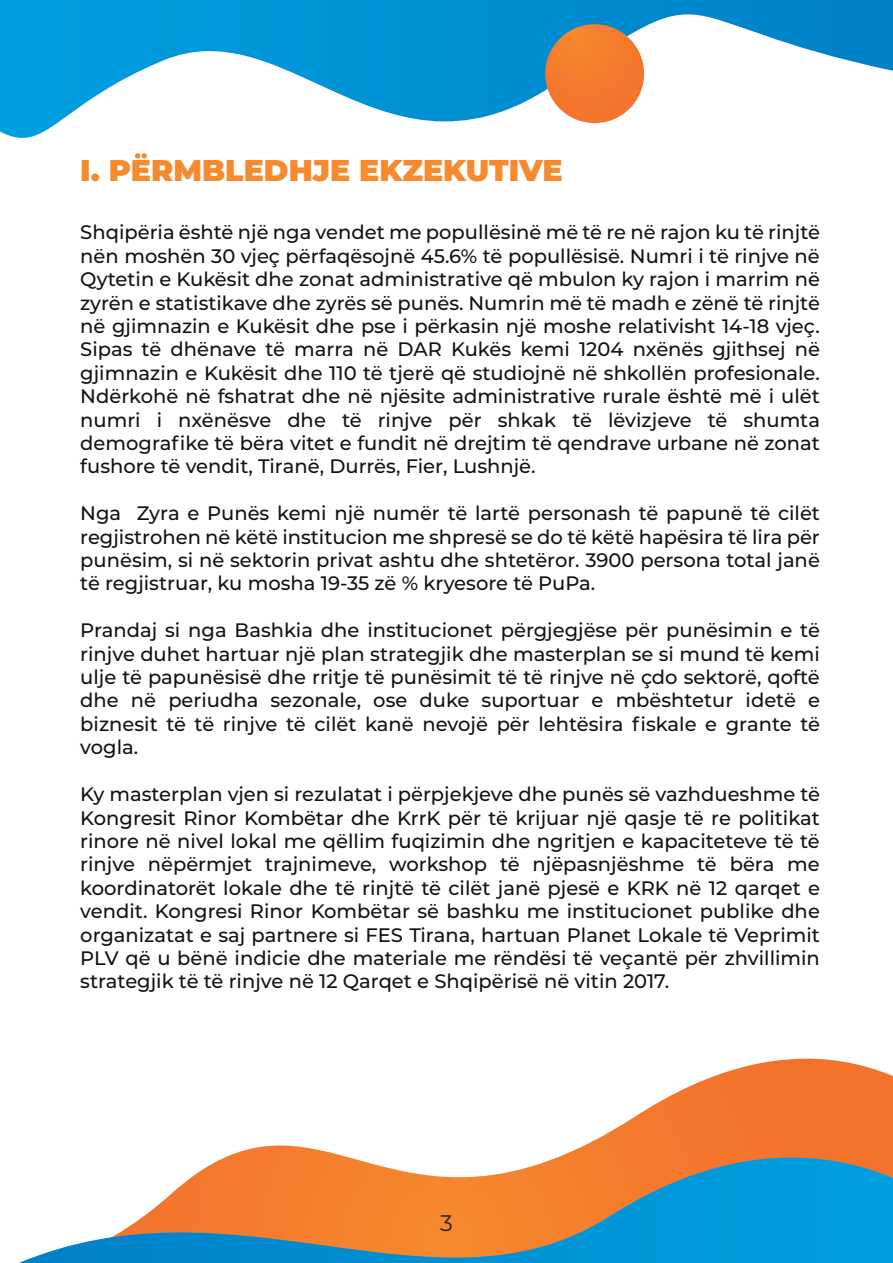
<style>
.page{position:relative;width:893px;height:1263px;background:#fff}
.page>*{position:absolute;margin:0;border:0;box-sizing:border-box;transform-origin:0 0}
.t1{font:900 30px "Montserrat";color:#f68a2d}
.t2{font:22.5px "Montserrat";color:#231f20}
.t3{font:500 19.5px/23.4px "Montserrat";color:#121212;text-align:justify}
</style>
<div class="page">
<svg style="left:226px;top:1059px;width:667px;height:98px"></svg>
<svg style="left:19px;top:1157px;width:874px;height:106px"></svg>
<svg style="left:0;top:0;width:893px;height:138px"></svg>
<div style="left:545px;top:24px;width:99px;height:99px;background:#f47a2d;border-radius:49px"></div>
<h1 class="t1" style="left:80px;top:148px;width:484px">I. PËRMBLEDHJE EKZEKUTIVE</h1>
<p class="t3" style="left:80px;top:220px;width:741px">Shqipëria është një nga vendet me popullësinë më të re në rajon ku të rinjtë nën moshën 30 vjeç përfaqësojnë 45.6% të popullësisë. Numri i të rinjve në Qytetin e Kukësit dhe zonat administrative që mbulon ky rajon i marrim në zyrën e statistikave dhe zyrës së punës. Numrin më të madh e zënë të rinjtë në gjimnazin e Kukësit dhe pse i përkasin një moshe relativisht 14-18 vjeç.<br>Sipas të dhënave të marra në DAR Kukës kemi 1204 nxënës gjithsej në gjimnazin e Kukësit dhe 110 të tjerë që studiojnë në shkollën profesionale.<br>Ndërkohë në fshatrat dhe në njësite administrative rurale është më i ulët numri i nxënësve dhe të rinjve për shkak të lëvizjeve të shumta demografike të bëra vitet e fundit në drejtim të qendrave urbane në zonat fushore të vendit, Tiranë, Durrës, Fier, Lushnjë.</p>
<p class="t3" style="left:80px;top:501px;width:741px">Nga Zyra e Punës kemi një numër të lartë personash të papunë të cilët regjistrohen në këtë institucion me shpresë se do të këtë hapësira të lira për punësim, si në sektorin privat ashtu dhe shtetëror. 3900 persona total janë të regjistruar, ku mosha 19-35 zë % kryesore të PuPa.</p>
<p class="t3" style="left:80px;top:618px;width:741px">Prandaj si nga Bashkia dhe institucionet përgjegjëse për punësimin e të rinjve duhet hartuar një plan strategjik dhe masterplan se si mund të kemi ulje të papunësisë dhe rritje të punësimit të të rinjve në çdo sektorë, qoftë dhe në periudha sezonale, ose duke suportuar e mbështetur idetë e biznesit të të rinjve të cilët kanë nevojë për lehtësira fiskale e grante të vogla.</p>
<p class="t3" style="left:80px;top:782px;width:741px">Ky masterplan vjen si rezulatat i përpjekjeve dhe punës së vazhdueshme të Kongresit Rinor Kombëtar dhe KrrK për të krijuar një qasje të re politikat rinore në nivel lokal me qëllim fuqizimin dhe ngritjen e kapaciteteve të të rinjve nëpërmjet trajnimeve, workshop të njëpasnjëshme të bëra me koordinatorët lokale dhe të rinjtë të cilët janë pjesë e KRK në 12 qarqet e vendit. Kongresi Rinor Kombëtar së bashku me institucionet publike dhe organizatat e saj partnere si FES Tirana, hartuan Planet Lokale të Veprimit PLV që u bënë indicie dhe materiale me rëndësi të veçantë për zhvillimin strategjik të të rinjve në 12 Qarqet e Shqipërisë në vitin 2017.</p>
<p class="t2" style="left:440px;top:1208px;width:14px">3</p>
</div>
